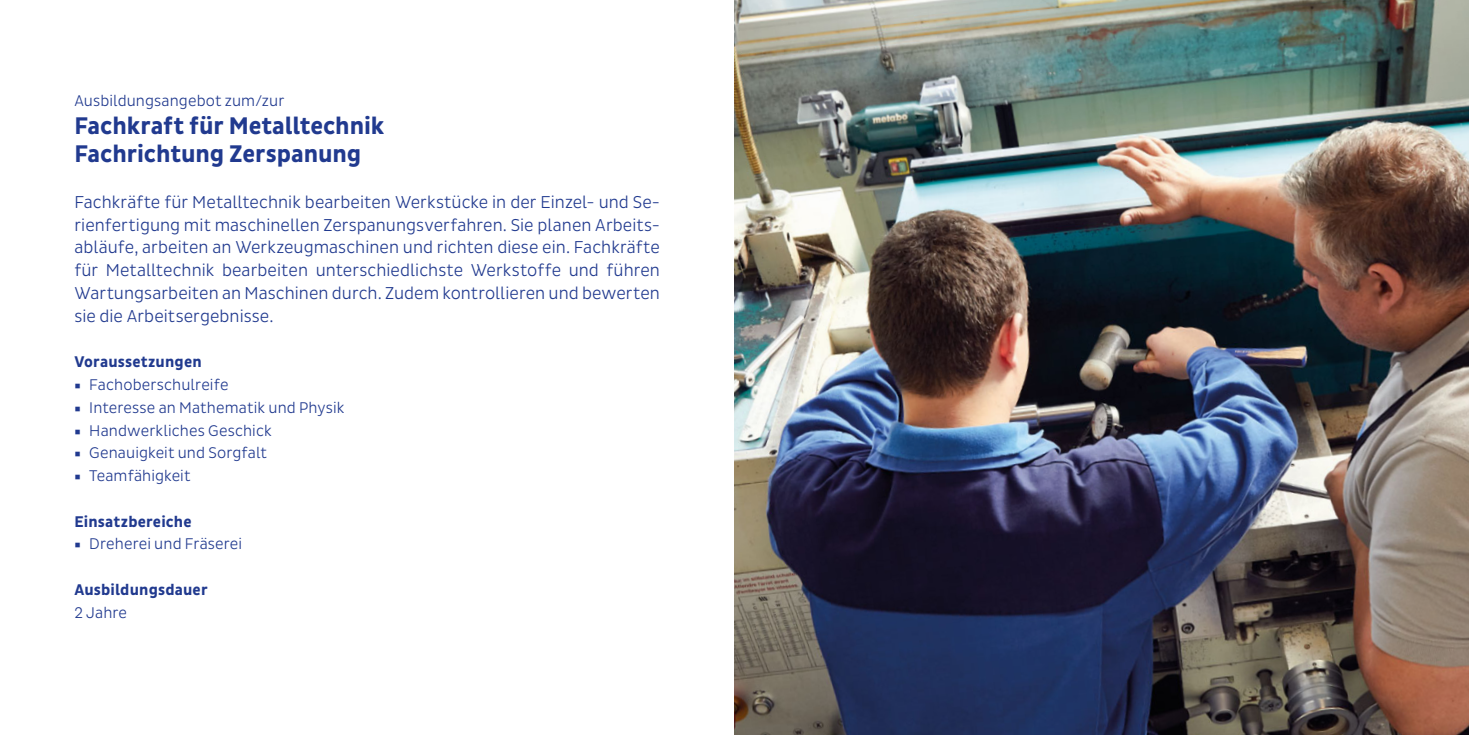
<style>
.page{position:relative;width:1469px;height:735px;background:#fff}
.page>*{position:absolute;margin:0;border:0;box-sizing:border-box;transform-origin:0 0}
.t1{font:700 24.5px/28px "Pluto Sans Cond";letter-spacing:-.005em;color:#213a8f}
.t2{font:300 17.5px/22.8px "Pluto Sans Cond";letter-spacing:.005em;color:#213a8f;text-align:justify}
.t3{font:300 15.75px "Pluto Sans Cond";letter-spacing:.005em;color:#213a8f}
.t4{font:700 15.75px "Pluto Sans Cond";letter-spacing:.01em;color:#213a8f}
.s1{font-family:"Minion Pro";font-weight:400}
</style>
<div class="page">
<img style="left:734px;top:0;width:734px;height:734px">
<p class="t3" style="left:74px;top:95px;width:211px">Ausbildungsangebot zum/zur</p>
<h1 class="t1" style="left:74px;top:114px;width:311px">Fachkraft für Metalltechnik<br>Fachrichtung Zerspanung</h1>
<p class="t2" style="left:74px;top:192px;width:587px">Fachkräfte für Metalltechnik bearbeiten Werkstücke in der Einzel- und Se&shy;rienfertigung mit maschinellen Zerspanungsverfahren. Sie planen Arbeits&shy;abläufe, arbeiten an Werkzeugmaschinen und richten diese ein. Fachkräfte für Metalltechnik bearbeiten unterschiedlichste Werkstoffe und führen Wartungsarbeiten an Maschinen durch. Zudem kontrollieren und bewerten sie die Arbeitsergebnisse.</p>
<p class="t4" style="left:74px;top:356px;width:129px">Voraussetzungen</p>
<p class="t3" style="left:74px;top:378px;width:156px"><span class="s1">■</span> Fachoberschulreife</p>
<p class="t3" style="left:74px;top:401px;width:271px"><span class="s1">■</span> Interesse an Mathematik und Physik</p>
<p class="t3" style="left:74px;top:424px;width:199px"><span class="s1">■</span> Handwerkliches Geschick</p>
<p class="t3" style="left:74px;top:447px;width:194px"><span class="s1">■</span> Genauigkeit und Sorgfalt</p>
<p class="t3" style="left:74px;top:469px;width:118px"><span class="s1">■</span> Teamfähigkeit</p>
<p class="t4" style="left:74px;top:515px;width:119px">Einsatzbereiche</p>
<p class="t3" style="left:74px;top:538px;width:169px"><span class="s1">■</span> Dreherei und Fräserei</p>
<p class="t4" style="left:74px;top:583px;width:135px">Ausbildungsdauer</p>
<p class="t3" style="left:74px;top:606px;width:54px">2 Jahre</p>
</div>
